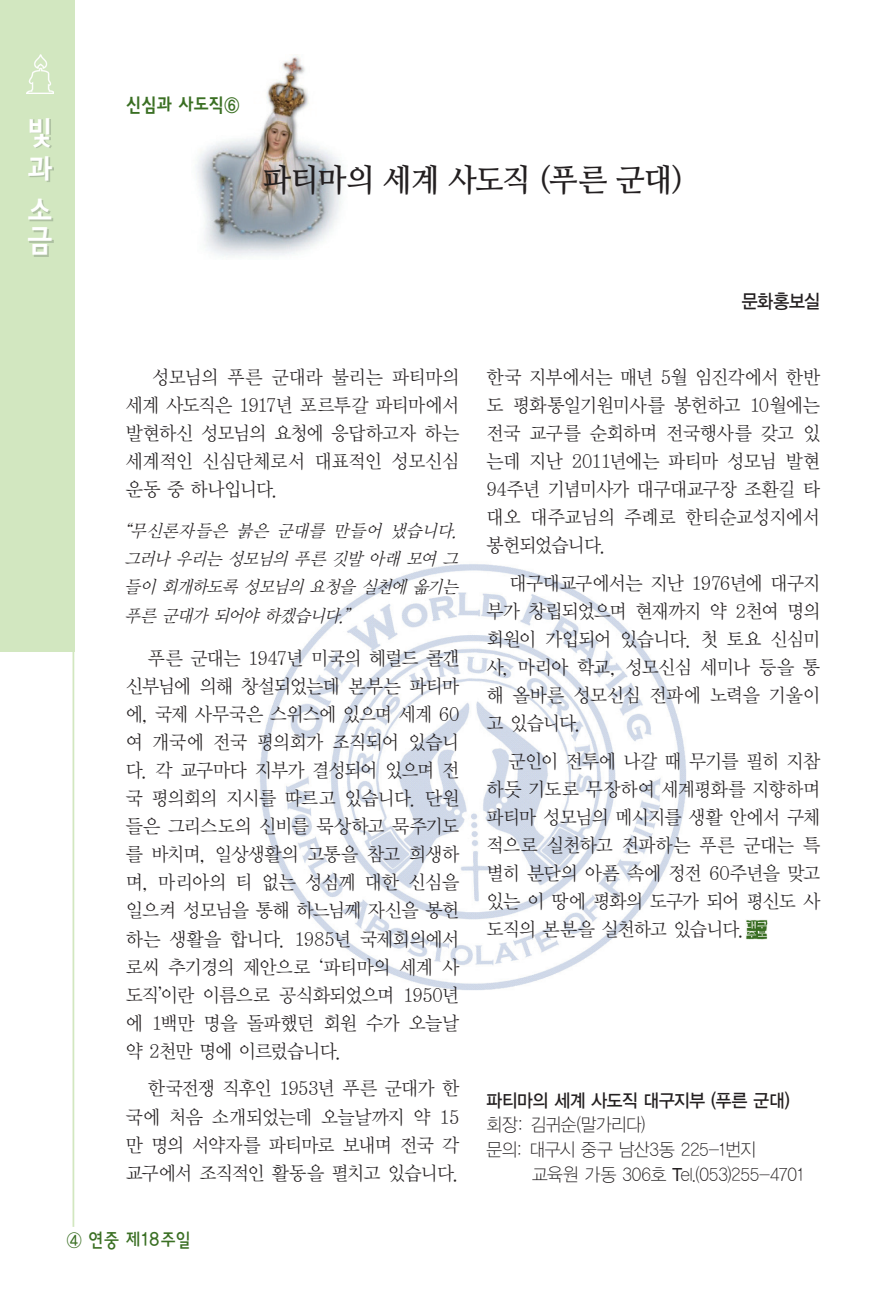
<style>
.page{position:relative;width:893px;height:1290px;background:#fff}
.page>*{position:absolute;margin:0;border:0;box-sizing:border-box;transform-origin:0 0}
.t1{font:31.5px "Nanum Myeongjo OTF Bold";letter-spacing:-.03em;color:#231f20;scale:.95 1}
.t2{font:31.5px/38.5px "YDVYGO24";color:#fff;scale:.9 1}
.t3{font:19.25px/28px "YDVY Mj O32";letter-spacing:-.035em;color:#231f20;text-align:justify;scale:.95 1}
.t4{font:19.25px "YDVYGO23";letter-spacing:-.005em;color:#3a6f23;scale:.9 1}
.t5{font:19.25px "YDVYGO24";letter-spacing:-.005em;color:#3a6f23;scale:.9 1}
.t6{font:19.25px "YDVYGO33";letter-spacing:-.025em;color:#231f20;scale:.9 1}
.t7{font:18.38px "YDVYGO31";letter-spacing:-.02em;color:#231f20;scale:.93 1}
.t8{font:18.38px "YDVYGO33";letter-spacing:-.015em;color:#231f20;scale:.93 1}
.t9{font:italic 17.5px/28.3px "YDVY Mj O32";letter-spacing:-.005em;color:#231f20;text-align:justify;scale:.95 1}
.s1{font-family:"YDVYGO33"}
</style>
<div class="page">
<img style="left:196px;top:56px;width:146px;height:201px">
<img style="left:260px;top:564px;width:426px;height:426px">
<hr style="left:73px;top:647px;width:1px;height:580px;background:#d2e7c0">
<div style="left:0;top:0;width:74px;height:652px;background:#d2e7c0"></div>
<img style="left:29px;top:119px;width:24px;height:137px">
<img style="left:26px;top:55px;width:28px;height:39px">
<img style="left:746px;top:919px;width:21px;height:21px">
<h1 class="t2" style="left:27px;top:114px;width:30px">빛 과</h1>
<h1 class="t2" style="left:27px;top:200px;width:30px;line-height:28px">소 금</h1>
<p class="t5" style="left:126px;top:94px;width:128px">신심과 사도직⑥</p>
<h1 class="t1" style="left:263px;top:160px;width:444px">파티마의 세계 사도직 (푸른 군대)</h1>
<p class="t6" style="left:742px;top:290px;width:89px">문화홍보실</p>
<p class="t3" style="left:126px;top:363px;width:353px;text-indent:26px">성모님의 푸른 군대라 불리는 파티마의 세계 사도직은 1917년 포르투갈 파티마에서 발현하신 성모님의 요청에 응답하고자 하는 세계적인 신심단체로서 대표적인 성모신심 운동 중 하나입니다.</p>
<p class="t9" style="left:124px;top:517px;width:358px">“무신론자들은 붉은 군대를 만들어 냈습니다. 그러나 우리는 성모님의 푸른 깃발 아래 모여 그 들이 회개하도록 성모님의 요청을 실천에 옮기는 푸른 군대가 되어야 하겠습니다.”</p>
<p class="t3" style="left:126px;top:644px;width:353px;text-indent:22px">푸른 군대는 1947년 미국의 헤럴드 콜갠 신부님에 의해 창설되었는데 본부는 파티마 에, 국제 사무국은 스위스에 있으며 세계 60 여 개국에 전국 평의회가 조직되어 있습니 다. 각 교구마다 지부가 결성되어 있으며 전 국 평의회의 지시를 따르고 있습니다. 단원 들은 그리스도의 신비를 묵상하고 묵주기도 를 바치며, 일상생활의 고통을 참고 희생하 며, 마리아의 티 없는 성심께 대한 신심을 일으켜 성모님을 통해 하느님께 자신을 봉헌 하는 생활을 합니다. 1985년 국제회의에서 로씨 추기경의 제안으로 ‘파티마의 세계 사 도직’이란 이름으로 공식화되었으며 1950년 에 1백만 명을 돌파했던 회원 수가 오늘날 약 2천만 명에 이르렀습니다.</p>
<p class="t3" style="left:126px;top:1075px;width:353px;text-indent:22px">한국전쟁 직후인 1953년 푸른 군대가 한 국에 처음 소개되었는데 오늘날까지 약 15 만 명의 서약자를 파티마로 보내며 전국 각 교구에서 조직적인 활동을 펼치고 있습니다.</p>
<p class="t4" style="left:66px;top:1230px;width:140px">④ 연중 제18주일</p>
<p class="t3" style="left:487px;top:363px;width:353px">한국 지부에서는 매년 5월 임진각에서 한반 도 평화통일기원미사를 봉헌하고 10월에는 전국 교구를 순회하며 전국행사를 갖고 있 는데 지난 2011년에는 파티마 성모님 발현 94주년 기념미사가 대구대교구장 조환길 타 대오 대주교님의 주례로 한티순교성지에서 봉헌되었습니다.</p>
<p class="t3" style="left:487px;top:569px;width:353px;text-indent:23px">대구대교구에서는 지난 1976년에 대구지 부가 창립되었으며 현재까지 약 2천여 명의 회원이 가입되어 있습니다. 첫 토요 신심미 사, 마리아 학교, 성모신심 세미나 등을 통 해 올바른 성모신심 전파에 노력을 기울이 고 있습니다.</p>
<p class="t3" style="left:487px;top:747px;width:353px;text-indent:22px">군인이 전투에 나갈 때 무기를 필히 지참 하듯 기도로 무장하여 세계평화를 지향하며 파티마 성모님의 메시지를 생활 안에서 구체 적으로 실천하고 전파하는 푸른 군대는 특 별히 분단의 아픔 속에 정전 60주년을 맞고 있는 이 땅에 평화의 도구가 되어 평신도 사 도직의 본분을 실천하고 있습니다.</p>
<p class="t8" style="left:487px;top:1089px;width:327px">파티마의 세계 사도직 대구지부 (푸른 군대)</p>
<p class="t7" style="left:487px;top:1114px;width:172px">회장: 김귀순(말가리다)</p>
<p class="t7" style="left:487px;top:1138px;width:291px">문의: 대구시 중구 남산3동 225-1번지</p>
<p class="t7" style="left:532px;top:1163px;width:296px">교육원 가동 306호 <span class="s1">T</span>el.(053)255-4701</p>
</div>
